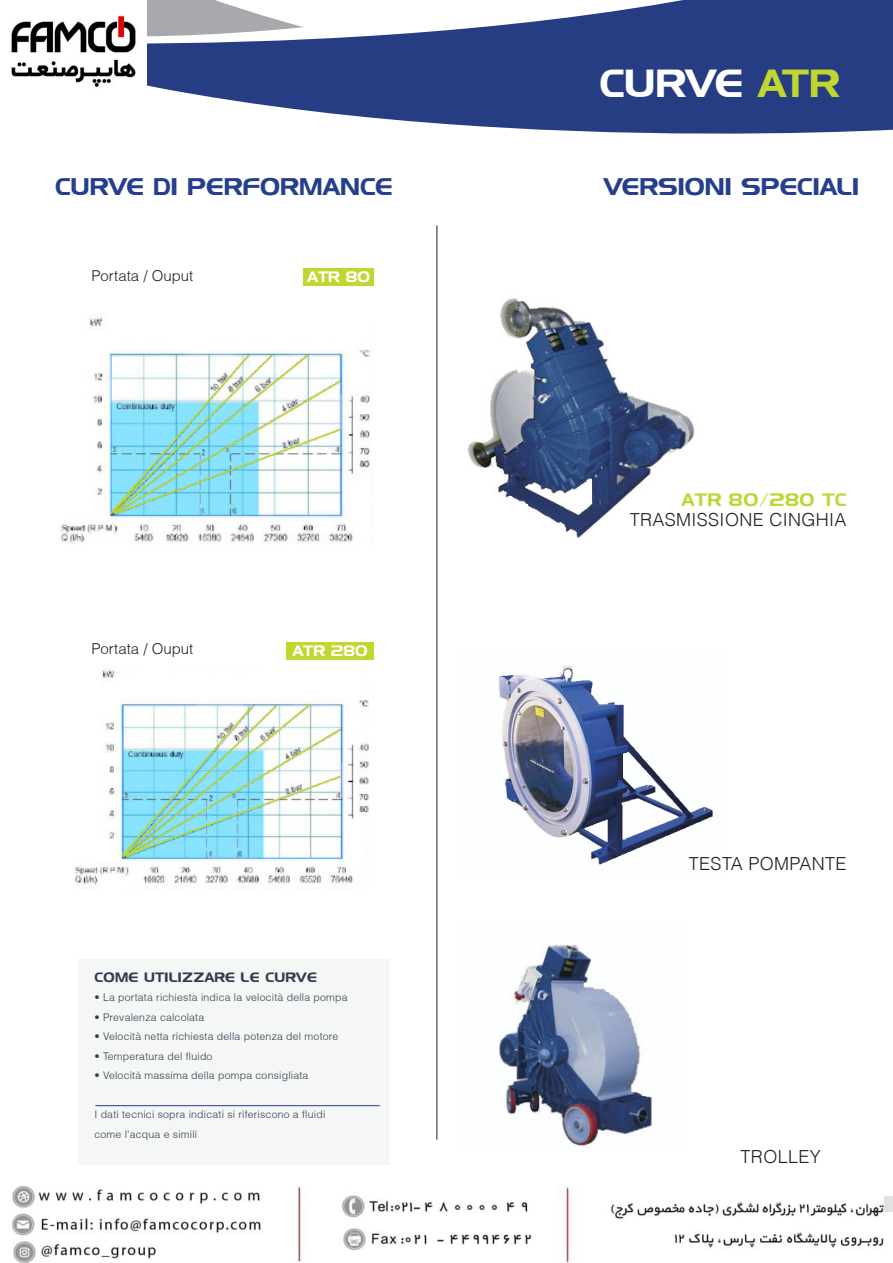
<style>
.page{position:relative;width:893px;height:1263px;background:#fff}
.page>*{position:absolute;margin:0;border:0;box-sizing:border-box;transform-origin:0 0}
.t1{font:39px "Denmark";letter-spacing:-.01em;color:#fff}
.t2{font:24px "Denmark";letter-spacing:.005em;color:#253f8e}
.t3{font:300 18px/19.5px "Helvetica";letter-spacing:.02em;color:#231f20;text-align:right}
.t4{font:300 15px "Helvetica";color:#231f20}
.t5{font:15px "Denmark";color:#fff}
.t6{font:13.5px "Denmark";letter-spacing:.02em;color:#333c4c}
.t7{font:300 10.5px/19.5px "Helvetica";letter-spacing:.02em;color:#333c4c}
.s1{color:#c1d72f}
.s2{font-family:"Denmark";font-weight:400;color:#c0d537}
</style>
<div class="page">
<img style="left:499px;top:665px;width:214px;height:200px">
<img style="left:436px;top:296px;width:258px;height:244px">
<img style="left:499px;top:944px;width:153px;height:203px">
<svg style="left:304px;top:0;width:589px;height:134px;fill:#263c83"></svg>
<svg style="left:147px;top:0;width:157px;height:111px"></svg>
<div style="left:851px;top:1196px;width:42px;height:16px;background:#e1e2e4"></div>
<div style="left:79px;top:959px;width:311px;height:205px;background:#f5f6f6"></div>
<hr style="left:95px;top:1105px;width:285px;height:1px;background:#253f8e">
<hr style="left:437px;top:225px;width:1px;height:915px;background:#231f20">
<img style="left:60px;top:318px;width:310px;height:226px">
<img style="left:75px;top:669px;width:294px;height:220px">
<div style="left:303px;top:268px;width:71px;height:18px;background:#c1d72f"></div>
<div style="left:286px;top:642px;width:88px;height:17px;background:#c1d72f"></div>
<img style="left:120px;top:702px;width:223px;height:157px">
<svg style="left:108px;top:353px;width:234px;height:163px"></svg>
<img style="left:11px;top:15px;width:125px;height:73px">
<img style="left:13px;top:1186px;width:870px;height:77px">
<p class="t1" style="left:599px;top:60px;width:241px">CURVE <span class="s1">ATR</span></p>
<p class="t2" style="left:55px;top:172px;width:339px">CURVE DI PERFORMANCE</p>
<p class="t2" style="left:604px;top:172px;width:257px">VERSIONI SPECIALI</p>
<p class="t4" style="left:91px;top:266px;width:103px">Portata / Ouput</p>
<p class="t5" style="left:308px;top:268px;width:64px">ATR 80</p>
<p class="t4" style="left:91px;top:639px;width:103px">Portata / Ouput</p>
<p class="t5" style="left:293px;top:642px;width:76px">ATR 280</p>
<p class="t6" style="left:94px;top:969px;width:224px">COME UTILIZZARE LE CURVE</p>
<p class="t7" style="left:94px;top:987px;width:255px">• La portata richiesta indica la velocità della pompa</p>
<p class="t7" style="left:94px;top:1007px;width:111px">• Prevalenza calcolata</p>
<p class="t7" style="left:94px;top:1026px;width:245px">• Velocità netta richiesta della potenza del motore</p>
<p class="t7" style="left:94px;top:1046px;width:120px">• Temperatura del fluido</p>
<p class="t7" style="left:94px;top:1065px;width:216px">• Velocità massima della pompa consigliata</p>
<p class="t7" style="left:94px;top:1104px;width:232px">I dati tecnici sopra indicati si riferiscono a fluidi come l’acqua e simili</p>
<p class="t3" style="left:630px;top:490px;width:218px"><span class="s2">ATR 80/280 TC<br></span>TRASMISSIONE CINGHIA</p>
<p class="t3" style="left:689px;top:854px;width:159px">TESTA POMPANTE</p>
<p class="t3" style="left:741px;top:1146px;width:82px">TROLLEY</p>
</div>
